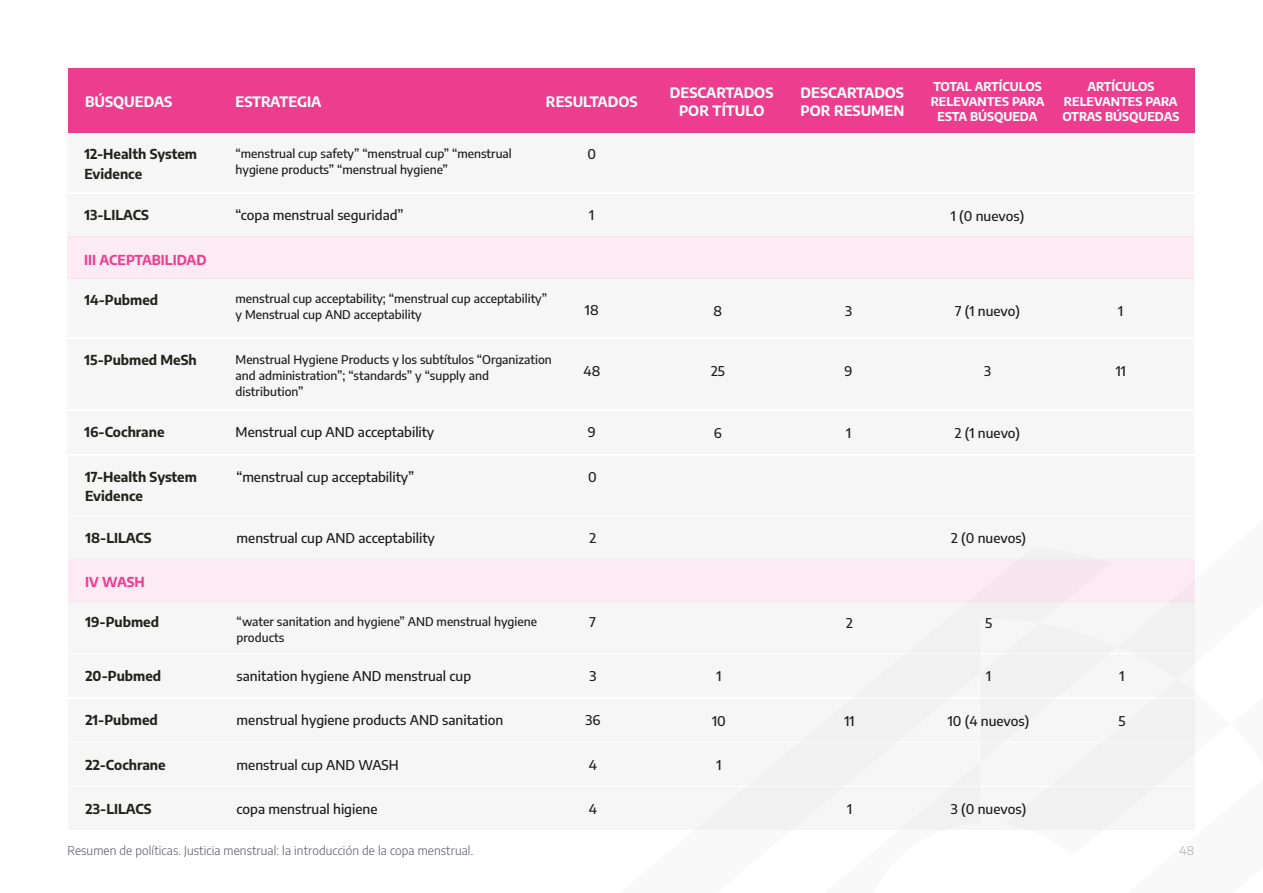
<style>
.page{position:relative;width:1263px;height:893px;background:#fff}
.page>*{position:absolute;margin:0;border:0;box-sizing:border-box;transform-origin:0 0}
.t1{font:700 14.1px/18.3px "Encode Sans";color:#fff;text-align:center}
.t2{font:500 13.5px "Encode Sans";color:#1c1c1c}
.t3{font:700 13.5px/19.5px "Encode Sans";color:#22221d}
.t4{font:700 13.5px "Encode Sans";color:#ee3d8f}
.t5{font:500 12px/16.2px "Encode Sans";color:#1c1c1c}
.t6{font:700 12px/15px "Encode Sans";color:#fff;text-align:center}
.t7{font:300 12px "Encode Sans";letter-spacing:.01em;color:#51545d}
.t8{font:300 12px "Encode Sans";color:#a8aaae}
</style>
<div class="page">
<div style="left:68px;top:133px;width:1126px;height:59px;background:#f6f6f6"></div>
<svg style="left:823px;top:654px;width:372px;height:134px"></svg>
<div style="left:68px;top:69px;width:1126px;height:64px;background:#ed3d8f"></div>
<div style="left:68px;top:194px;width:1126px;height:43px;background:#f6f6f6"></div>
<div style="left:68px;top:237px;width:1126px;height:42px;background:#fdebf4"></div>
<div style="left:68px;top:279px;width:1126px;height:58px;background:#f6f6f6"></div>
<div style="left:68px;top:339px;width:1126px;height:70px;background:#f6f6f6"></div>
<div style="left:68px;top:412px;width:1126px;height:42px;background:#f6f6f6"></div>
<div style="left:69px;top:456px;width:1126px;height:58px;background:#f6f6f6"></div>
<div style="left:69px;top:517px;width:1126px;height:42px;background:#f6f6f6"></div>
<div style="left:69px;top:559px;width:1126px;height:42px;background:#fdebf4"></div>
<div style="left:69px;top:601px;width:1126px;height:52px;background:#f6f6f6"></div>
<div style="left:69px;top:655px;width:1126px;height:42px;background:#f6f6f6"></div>
<div style="left:69px;top:699px;width:1126px;height:42px;background:#f6f6f6"></div>
<div style="left:69px;top:744px;width:1126px;height:42px;background:#f6f6f6"></div>
<div style="left:69px;top:788px;width:1126px;height:42px;background:#f6f6f6"></div>
<p class="t1" style="left:85px;top:92px;width:89px">BÚSQUEDAS</p>
<p class="t1" style="left:236px;top:92px;width:88px">ESTRATEGIA</p>
<p class="t1" style="left:546px;top:92px;width:93px">RESULTADOS</p>
<p class="t3" style="left:84px;top:144px;width:114px">12-Health System<br>Evidence</p>
<p class="t5" style="left:236px;top:145px;width:278px">“menstrual cup safety” “menstrual cup” “menstrual hygiene products” “menstrual hygiene”</p>
<p class="t2" style="left:587px;top:145px;width:10px">0</p>
<p class="t1" style="left:670px;top:82px;width:105px">DESCARTADOS<br>POR TÍTULO</p>
<p class="t1" style="left:800px;top:82px;width:105px;text-align:left">DESCARTADOS<br>POR RESUMEN</p>
<p class="t6" style="left:931px;top:78px;width:115px">TOTAL ARTÍCULOS<br>RELEVANTES PARA<br>ESTA BÚSQUEDA</p>
<p class="t6" style="left:1062px;top:78px;width:118px">ARTÍCULOS<br>RELEVANTES PARA<br>OTRAS BÚSQUEDAS</p>
<p class="t3" style="left:84px;top:204px;width:66px">13-LILACS</p>
<p class="t2" style="left:236px;top:206px;width:170px">“copa menstrual seguridad”</p>
<p class="t2" style="left:589px;top:206px;width:7px">1</p>
<p class="t2" style="left:951px;top:206px;width:75px">1 (0 nuevos)</p>
<p class="t4" style="left:84px;top:249px;width:124px">III ACEPTABILIDAD</p>
<p class="t5" style="left:236px;top:290px;width:313px">menstrual cup acceptability; “menstrual cup acceptability” y Menstrual cup AND acceptability</p>
<p class="t2" style="left:585px;top:301px;width:15px">18</p>
<p class="t3" style="left:84px;top:289px;width:75px">14-Pubmed</p>
<p class="t2" style="left:714px;top:301px;width:10px">8</p>
<p class="t2" style="left:845px;top:301px;width:8px">3</p>
<p class="t2" style="left:955px;top:301px;width:67px">7 (1 nuevo)</p>
<p class="t2" style="left:1118px;top:301px;width:7px">1</p>
<p class="t3" style="left:84px;top:349px;width:114px">15-Pubmed MeSh</p>
<p class="t3" style="left:84px;top:422px;width:82px">16-Cochrane</p>
<p class="t3" style="left:85px;top:466px;width:113px">17-Health System<br>Evidence</p>
<p class="t5" style="left:236px;top:350px;width:318px">Menstrual Hygiene Products y los subtítulos “Organization and administration”; “standards” y “supply and distribution”</p>
<p class="t2" style="left:583px;top:361px;width:18px">48</p>
<p class="t2" style="left:236px;top:423px;width:200px">Menstrual cup AND acceptability</p>
<p class="t2" style="left:236px;top:467px;width:179px">“menstrual cup acceptability”</p>
<p class="t2" style="left:588px;top:423px;width:9px">9</p>
<p class="t2" style="left:588px;top:467px;width:10px">0</p>
<p class="t2" style="left:711px;top:362px;width:15px">25</p>
<p class="t2" style="left:845px;top:362px;width:9px">9</p>
<p class="t2" style="left:984px;top:362px;width:8px">3</p>
<p class="t2" style="left:1116px;top:362px;width:12px">11</p>
<p class="t2" style="left:714px;top:423px;width:9px">6</p>
<p class="t2" style="left:846px;top:423px;width:7px">1</p>
<p class="t2" style="left:955px;top:423px;width:67px">2 (1 nuevo)</p>
<p class="t3" style="left:85px;top:527px;width:68px">18-LILACS</p>
<p class="t2" style="left:237px;top:528px;width:200px">menstrual cup AND acceptability</p>
<p class="t2" style="left:589px;top:528px;width:8px">2</p>
<p class="t2" style="left:951px;top:529px;width:77px">2 (0 nuevos)</p>
<p class="t4" style="left:85px;top:572px;width:61px">IV WASH</p>
<p class="t5" style="left:237px;top:612px;width:302px">“water sanitation and hygiene” AND menstrual hygiene products</p>
<p class="t3" style="left:85px;top:611px;width:75px">19-Pubmed</p>
<p class="t2" style="left:590px;top:613px;width:8px">7</p>
<p class="t2" style="left:846px;top:613px;width:8px">2</p>
<p class="t2" style="left:985px;top:613px;width:9px">5</p>
<p class="t3" style="left:85px;top:665px;width:77px">20-Pubmed</p>
<p class="t2" style="left:237px;top:666px;width:236px">sanitation hygiene AND menstrual cup</p>
<p class="t2" style="left:589px;top:666px;width:8px">3</p>
<p class="t2" style="left:716px;top:667px;width:7px">1</p>
<p class="t2" style="left:986px;top:667px;width:7px">1</p>
<p class="t2" style="left:1119px;top:667px;width:7px">1</p>
<p class="t3" style="left:85px;top:709px;width:74px">21-Pubmed</p>
<p class="t2" style="left:237px;top:710px;width:268px">menstrual hygiene products AND sanitation</p>
<p class="t2" style="left:585px;top:710px;width:16px">36</p>
<p class="t2" style="left:712px;top:711px;width:15px">10</p>
<p class="t2" style="left:844px;top:711px;width:12px">11</p>
<p class="t2" style="left:948px;top:711px;width:83px">10 (4 nuevos)</p>
<p class="t2" style="left:1118px;top:711px;width:9px">5</p>
<p class="t3" style="left:85px;top:754px;width:82px">22-Cochrane</p>
<p class="t2" style="left:237px;top:755px;width:164px">menstrual cup AND WASH</p>
<p class="t2" style="left:589px;top:755px;width:10px">4</p>
<p class="t2" style="left:716px;top:755px;width:7px">1</p>
<p class="t3" style="left:85px;top:798px;width:68px">23-LILACS</p>
<p class="t2" style="left:237px;top:799px;width:142px">copa menstrual higiene</p>
<p class="t2" style="left:589px;top:799px;width:10px">4</p>
<p class="t2" style="left:847px;top:800px;width:7px">1</p>
<p class="t2" style="left:951px;top:800px;width:77px">3 (0 nuevos)</p>
<p class="t7" style="left:68px;top:842px;width:407px">Resumen de políticas. Justicia menstrual: la introducción de la copa menstrual.</p>
<p class="t8" style="left:1179px;top:842px;width:16px">48</p>
</div>
